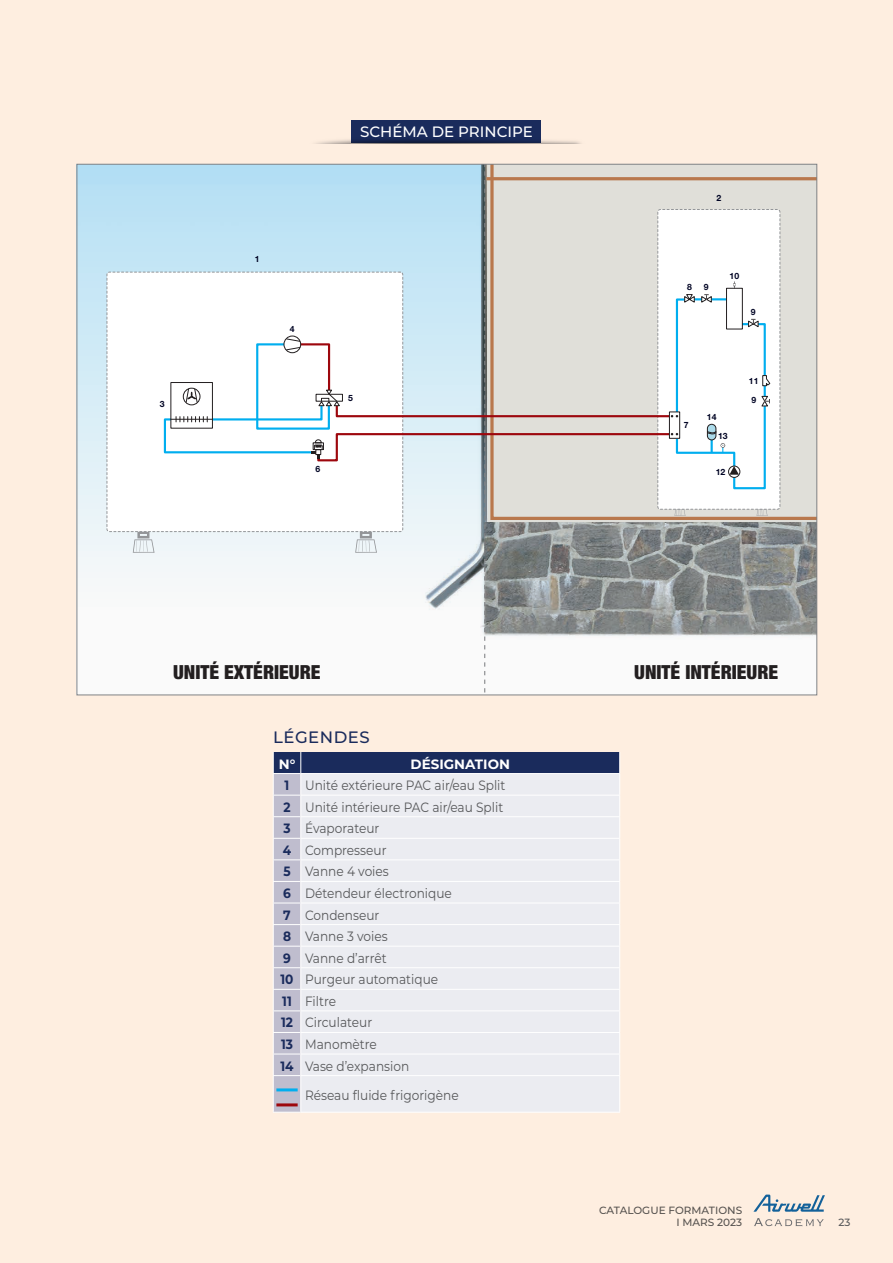
<style>
.page{position:relative;width:893px;height:1263px;background:#feeee0}
.page>*{position:absolute;margin:0;border:0;box-sizing:border-box;transform-origin:0 0}
.t1{font:900 condensed 19.5px "Helvetica Neue";color:#231f20}
.t2{font:500 16.5px "Montserrat";letter-spacing:.03em;color:#1a2b5c}
.t3{font:500 15px "Montserrat";color:#fff}
.t4{font:13.5px "Montserrat";color:#57585a;scale:.9 1}
.t5{font:700 13.5px "Montserrat";color:#fff}
.t6{font:500 10.5px/12px "Montserrat";color:#57585a}
.t7{font:700 8.7px "Helvetica Neue";color:#000424}
.s1{font-weight:700;color:#1a2b5c}
</style>
<div class="page">
<div style="left:352px;top:121px;width:189px;height:22px;background:#1a2b5c"></div>
<img style="left:318px;top:136px;width:262px;height:7px">
<div style="left:77px;top:164px;width:408px;height:531px;background:linear-gradient(to bottom,#b4dff4,#fffefa)"></div>
<div style="left:771px;top:166px;width:44px;height:354px;background:#e0dfd9"></div>
<hr style="left:486px;top:177px;width:331px;height:3px;background:#b9784d">
<svg style="left:133px;top:532px;width:22px;height:21px"></svg>
<div style="left:107px;top:272px;width:296px;height:260px;background:#fff;border-radius:3px"></div>
<div style="left:658px;top:209px;width:122px;height:300px;background:#fff;border-radius:3px"></div>
<svg style="left:163px;top:166px;width:608px;height:527px"></svg>
<svg style="left:273px;top:752px;width:347px;height:361px;background:#dcdee6"></svg>
<hr style="left:301px;top:773px;width:319px;height:1px;background:#fff">
<hr style="left:276px;top:1088px;width:22px;height:3px;background:#00aeef">
<hr style="left:276px;top:1103px;width:22px;height:3px;background:#9d070d">
<svg style="left:753px;top:1194px;width:72px;height:18px"></svg>
<svg style="left:754px;top:1218px;width:70px;height:8px"></svg>
<p class="t7" style="left:160px;top:398px;width:6px">3</p>
<p class="t3" style="left:360px;top:121px;width:174px">SCHÉMA DE PRINCIPE</p>
<p class="t7" style="left:255px;top:253px;width:6px">1</p>
<p class="t7" style="left:290px;top:323px;width:6px">4</p>
<p class="t7" style="left:316px;top:463px;width:6px">6</p>
<p class="t7" style="left:348px;top:393px;width:6px">5</p>
<p class="t7" style="left:716px;top:193px;width:6px">2</p>
<p class="t7" style="left:687px;top:282px;width:6px">8</p>
<p class="t7" style="left:704px;top:282px;width:6px">9</p>
<p class="t7" style="left:730px;top:271px;width:11px">10</p>
<p class="t7" style="left:751px;top:307px;width:6px">9</p>
<p class="t7" style="left:684px;top:419px;width:6px">7</p>
<p class="t7" style="left:707px;top:412px;width:11px">14</p>
<p class="t7" style="left:718px;top:431px;width:11px">13</p>
<p class="t7" style="left:716px;top:466px;width:11px">12</p>
<p class="t7" style="left:749px;top:376px;width:11px">11</p>
<p class="t7" style="left:751px;top:395px;width:6px">9</p>
<h1 class="t1" style="left:173px;top:660px;width:149px">UNITÉ EXTÉRIEURE</h1>
<h1 class="t1" style="left:634px;top:660px;width:146px">UNITÉ INTÉRIEURE</h1>
<p class="t2" style="left:273px;top:726px;width:98px">LÉGENDES</p>
<p class="t5" style="left:279px;top:754px;width:18px">N°</p>
<p class="t5" style="left:410px;top:754px;width:101px">DÉSIGNATION</p>
<p class="t4" style="left:285px;top:776px;width:247px"><span class="s1">1</span> Unité extérieure PAC air/eau Split</p>
<p class="t4" style="left:283px;top:798px;width:246px"><span class="s1">2</span> Unité intérieure PAC air/eau Split</p>
<p class="t4" style="left:283px;top:819px;width:108px"><span class="s1">3</span> Évaporateur</p>
<p class="t4" style="left:283px;top:841px;width:117px"><span class="s1">4</span> Compresseur</p>
<p class="t4" style="left:283px;top:862px;width:119px"><span class="s1">5</span> Vanne 4 voies</p>
<p class="t4" style="left:283px;top:884px;width:189px"><span class="s1">6</span> Détendeur électronique</p>
<p class="t4" style="left:283px;top:905px;width:108px"><span class="s1">7</span> Condenseur</p>
<p class="t4" style="left:283px;top:927px;width:118px"><span class="s1">8</span> Vanne 3 voies</p>
<p class="t4" style="left:283px;top:949px;width:116px"><span class="s1">9</span> Vanne d’arrêt</p>
<p class="t4" style="left:281px;top:970px;width:177px"><span class="s1">10</span> Purgeur automatique</p>
<p class="t4" style="left:282px;top:992px;width:61px"><span class="s1">11</span> Filtre</p>
<p class="t4" style="left:281px;top:1013px;width:103px"><span class="s1">12</span> Circulateur</p>
<p class="t4" style="left:281px;top:1035px;width:108px"><span class="s1">13</span> Manomètre</p>
<p class="t4" style="left:280px;top:1056px;width:145px"><span class="s1">14</span> Vase d’expansion</p>
<p class="t4" style="left:305px;top:1085px;width:172px">Réseau fluide frigorigène</p>
<p class="t6" style="left:676px;top:1204px;width:67px;text-indent:-77px">CATALOGUE FORMATIONS<br>I MARS</p>
<p class="t6" style="left:717px;top:1216px;width:27px">2023</p>
<p class="t6" style="left:838px;top:1216px;width:14px">23</p>
</div>
